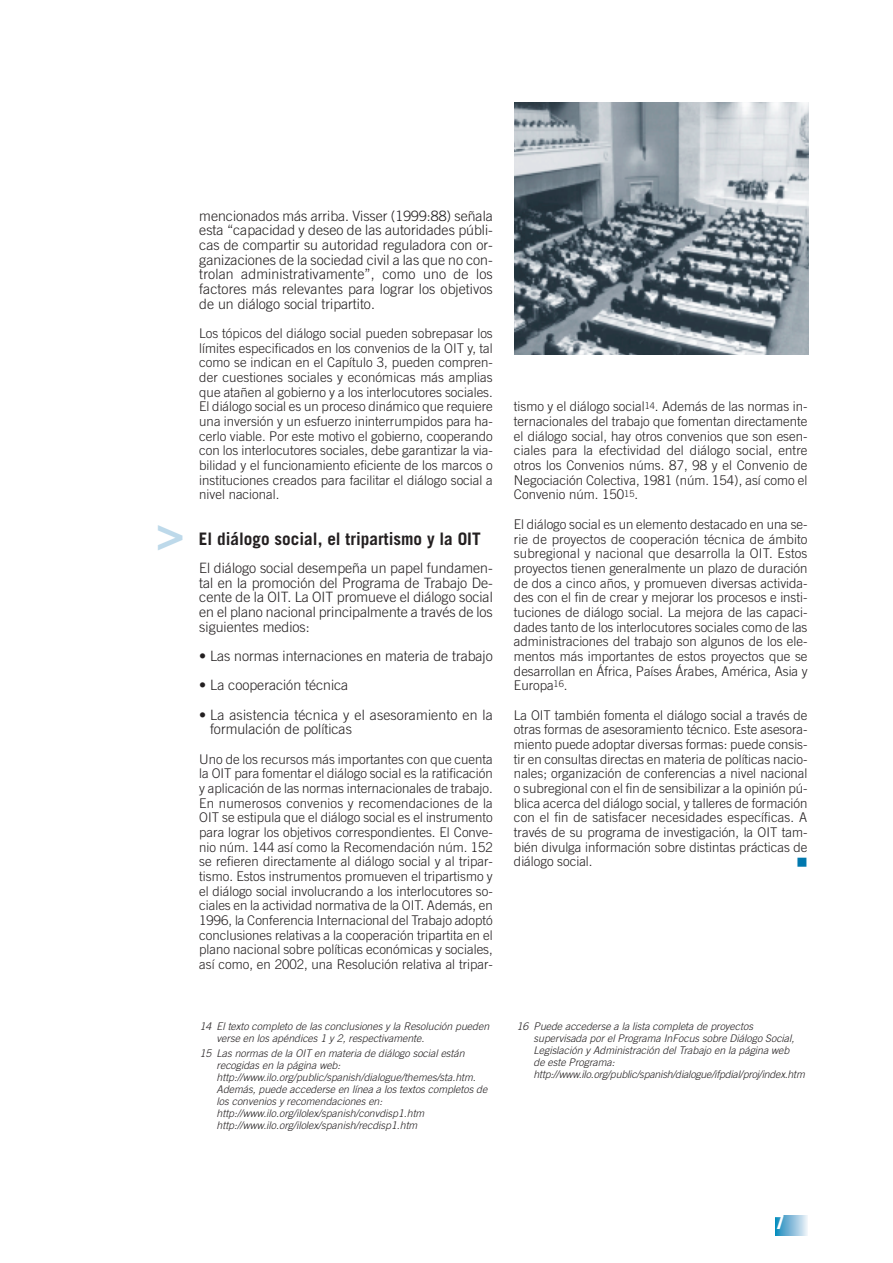
<style>
.page{position:relative;width:893px;height:1263px;background:#fff}
.page>*{position:absolute;margin:0;border:0;box-sizing:border-box;transform-origin:0 0}
.t1{font:700 45px "Trade Gothic";color:#bdd9ea}
.t2{font:700 19.5px "Trade Gothic";color:#fff}
.t3{font:700 17.25px "Trade Gothic";color:#231f20}
.t4{font:300 14.25px/14.7px "Trade Gothic";color:#231f20;text-align:justify}
.t5{font:300 13.35px/14.7px "Trade Gothic";color:#231f20;text-align:justify}
.t6{font:italic 300 10.5px/12px "Trade Gothic";color:#231f20}
</style>
<div class="page">
<svg style="left:775px;top:1215px;width:33px;height:20px"></svg>
<img style="left:514px;top:102px;width:294px;height:253px">
<p class="t4" style="left:199px;top:210px;width:295px">mencionados más arriba. Visser (1999:88) señala esta “capacidad y deseo de las autoridades públi&shy;cas de compartir su autoridad reguladora con or&shy;ganizaciones de la sociedad civil a las que no con&shy;trolan administrativamente”, como uno de los factores más relevantes para lograr los objetivos de un diálogo social tripartito.</p>
<p class="t5" style="left:199px;top:327px;width:295px">Los tópicos del diálogo social pueden sobrepasar los límites especificados en los convenios de la OIT y, tal como se indican en el Capítulo 3, pueden compren&shy;der cuestiones sociales y económicas más amplias que atañen al gobierno y a los interlocutores sociales.<br>El diálogo social es un proceso dinámico que requiere una inversión y un esfuerzo ininterrumpidos para ha&shy;cerlo viable. Por este motivo el gobierno, cooperando con los interlocutores sociales, debe garantizar la via&shy;bilidad y el funcionamiento eficiente de los marcos o instituciones creados para facilitar el diálogo social a nivel nacional.</p>
<h1 class="t1" style="left:157px;top:517px;width:28px">&gt;</h1>
<p class="t3" style="left:199px;top:533px;width:283px">El diálogo social, el tripartismo y la OIT</p>
<p class="t4" style="left:199px;top:562px;width:295px">El diálogo social desempeña un papel fundamen&shy;tal en la promoción del Programa de Trabajo De&shy;cente de la OIT. La OIT promueve el diálogo social en el plano nacional principalmente a través de los siguientes medios:</p>
<p class="t4" style="left:199px;top:650px;width:295px">• Las normas internaciones en materia de trabajo</p>
<p class="t4" style="left:199px;top:679px;width:150px">• La cooperación técnica</p>
<p class="t4" style="left:210px;top:708px;width:284px;text-indent:-11px">• La asistencia técnica y el asesoramiento en la formulación de políticas</p>
<p class="t5" style="left:199px;top:753px;width:295px">Uno de los recursos más importantes con que cuenta la OIT para fomentar el diálogo social es la ratificación y aplicación de las normas internacionales de trabajo.<br>En numerosos convenios y recomendaciones de la OIT se estipula que el diálogo social es el instrumento para lograr los objetivos correspondientes. El Conve&shy;nio núm. 144 así como la Recomendación núm. 152 se refieren directamente al diálogo social y al tripar&shy;tismo. Estos instrumentos promueven el tripartismo y el diálogo social involucrando a los interlocutores so&shy;ciales en la actividad normativa de la OIT. Además, en 1996, la Conferencia Internacional del Trabajo adoptó conclusiones relativas a la cooperación tripartita en el plano nacional sobre políticas económicas y sociales, así como, en 2002, una Resolución relativa al tripar-</p>
<p class="t6" style="left:217px;top:1021px;width:276px;text-indent:-17px">14 El texto completo de las conclusiones y la Resolución pueden verse en los apéndices 1 y 2, respectivamente.</p>
<p class="t6" style="left:217px;top:1049px;width:274px;text-indent:-17px">15 Las normas de la OIT en materia de diálogo social están recogidas en la página web: http://www.ilo.org/public/spanish/dialogue/themes/sta.htm.<br>Además, puede accederse en línea a los textos completos de los convenios y recomendaciones en: http://www.ilo.org/ilolex/spanish/convdisp1.htm http://www.ilo.org/ilolex/spanish/recdisp1.htm</p>
<p class="t5" style="left:514px;top:401px;width:295px">tismo y el diálogo social<sup>14</sup>. Además de las normas in&shy;ternacionales del trabajo que fomentan directamente el diálogo social, hay otros convenios que son esen&shy;ciales para la efectividad del diálogo social, entre otros los Convenios núms. 87, 98 y el Convenio de Negociación Colectiva, 1981 (núm. 154), así como el Convenio núm. 150<sup>15</sup>.</p>
<p class="t5" style="left:514px;top:518px;width:295px">El diálogo social es un elemento destacado en una se&shy;rie de proyectos de cooperación técnica de ámbito subregional y nacional que desarrolla la OIT. Estos proyectos tienen generalmente un plazo de duración de dos a cinco años, y promueven diversas activida&shy;des con el fin de crear y mejorar los procesos e insti&shy;tuciones de diálogo social. La mejora de las capaci&shy;dades tanto de los interlocutores sociales como de las administraciones del trabajo son algunos de los ele&shy;mentos más importantes de estos proyectos que se desarrollan en África, Países Árabes, América, Asia y Europa<sup>16</sup>.</p>
<p class="t5" style="left:514px;top:709px;width:295px">La OIT también fomenta el diálogo social a través de otras formas de asesoramiento técnico. Este asesora&shy;miento puede adoptar diversas formas: puede consis&shy;tir en consultas directas en materia de políticas nacio&shy;nales; organización de conferencias a nivel nacional o subregional con el fin de sensibilizar a la opinión pú&shy;blica acerca del diálogo social, y talleres de formación con el fin de satisfacer necesidades específicas. A través de su programa de investigación, la OIT tam&shy;bién divulga información sobre distintas prácticas de diálogo social.</p>
<p class="t6" style="left:533px;top:1021px;width:275px;text-indent:-17px">16 Puede accederse a la lista completa de proyectos supervisada por el Programa InFocus sobre Diálogo Social, Legislación y Administración del Trabajo en la página web de este Programa: http://www.ilo.org/public/spanish/dialogue/ifpdial/proj/index.htm</p>
<h2 class="t2" style="left:774px;top:1215px;width:12px">7</h2>
</div>
